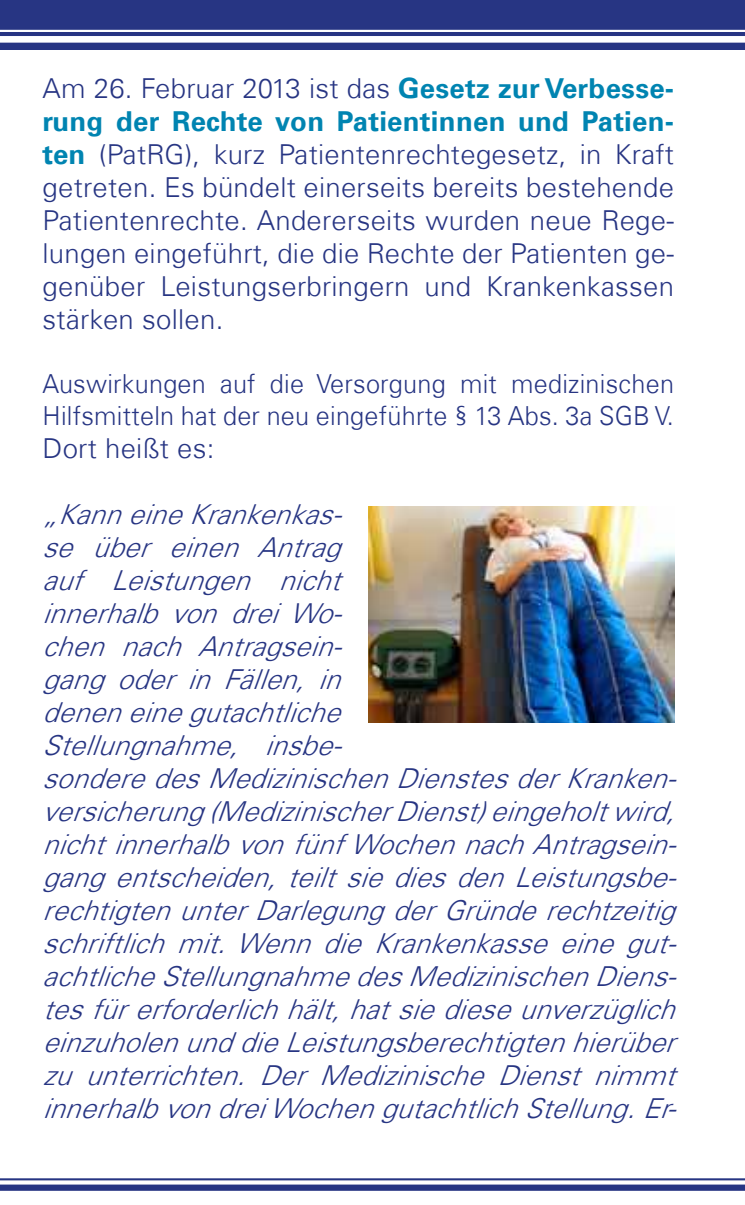
<style>
.page{position:relative;width:745px;height:1205px;background:#fff}
.page>*{position:absolute;margin:0;border:0;box-sizing:border-box;transform-origin:0 0}
.t1{font:italic 300 27.5px/33px "Univers Com 45";color:#273583}
.t2{font:300 27.5px/33px "Univers Com 45";letter-spacing:.01em;color:#273583;text-align:justify}
.t3{font:700 27.5px "Univers LT";letter-spacing:.01em;color:#0084b1}
.t4{font:300 26.25px/31.5px "Univers Com 45";letter-spacing:.01em;color:#273583;scale:.96 1}
.s1{font-family:"Univers LT";font-weight:700;color:#0084b1}
</style>
<div class="page">
<hr style="left:0;top:1178px;width:744px;height:2px;background:#273583">
<div style="left:0;top:1184px;width:744px;height:7px;background:#273583"></div>
<div style="left:0;top:0;width:744px;height:50px;background:#273583"></div>
<hr style="left:0;top:30px;width:744px;height:2px;background:#fff">
<div style="left:0;top:36px;width:744px;height:6px;background:#fff"></div>
<img style="left:368px;top:507px;width:305px;height:216px">
<p class="t2" style="left:43px;top:71px;width:632px">Am 26. Februar 2013 ist das <span class="s1">Gesetz zur Verbesse-</span></p>
<p class="t3" style="left:43px;top:110px;width:632px">rung der Rechte von Patientinnen und Patien-</p>
<p class="t2" style="left:43px;top:137px;width:632px"><span class="s1">ten</span> (PatRG), kurz Patientenrechtegesetz, in Kraft getreten. Es bündelt einerseits bereits bestehende Patientenrechte. Andererseits wurden neue Rege&shy;lungen eingeführt, die die Rechte der Patienten ge&shy;genüber Leistungserbringern und Krankenkassen stärken sollen.</p>
<p class="t4" style="left:43px;top:368px;width:658px">Auswirkungen auf die Versorgung mit medizinischen<br>Hilfsmitteln hat der neu eingeführte § 13 Abs. 3a SGB V.</p>
<p class="t2" style="left:43px;top:431px;width:173px">Dort heißt es:</p>
<p class="t1" style="left:43px;top:497px;width:643px">„KanneineKrankenkas-<br>se über einen Antrag<br>auf Leistungen nicht<br>innerhalb von dreiWo-<br>chen nach Antragsein-<br>gang oder in Fällen, in<br>deneneinegutachtliche<br>Stellungnahme, insbe&shy;sonderedesMedizinischenDienstesderKranken&shy;versicherung(MedizinischerDienst)eingeholtwird, nichtinnerhalbvonfünfWochennachAntragsein&shy;gangentscheiden,teiltsiediesdenLeistungsbe&shy;rechtigtenunterDarlegungderGründerechtzeitig schriftlich mit.Wenn die Krankenkasse eine gut&shy;achtlicheStellungnahmedesMedizinischenDiens&shy;tesfürerforderlichhält,hatsiedieseunverzüglich einzuholenunddieLeistungsberechtigtenhierüber zu unterrichten. Der Medizinische Dienst nimmt innerhalbvondreiWochengutachtlichStellung.Er-</p>
</div>
